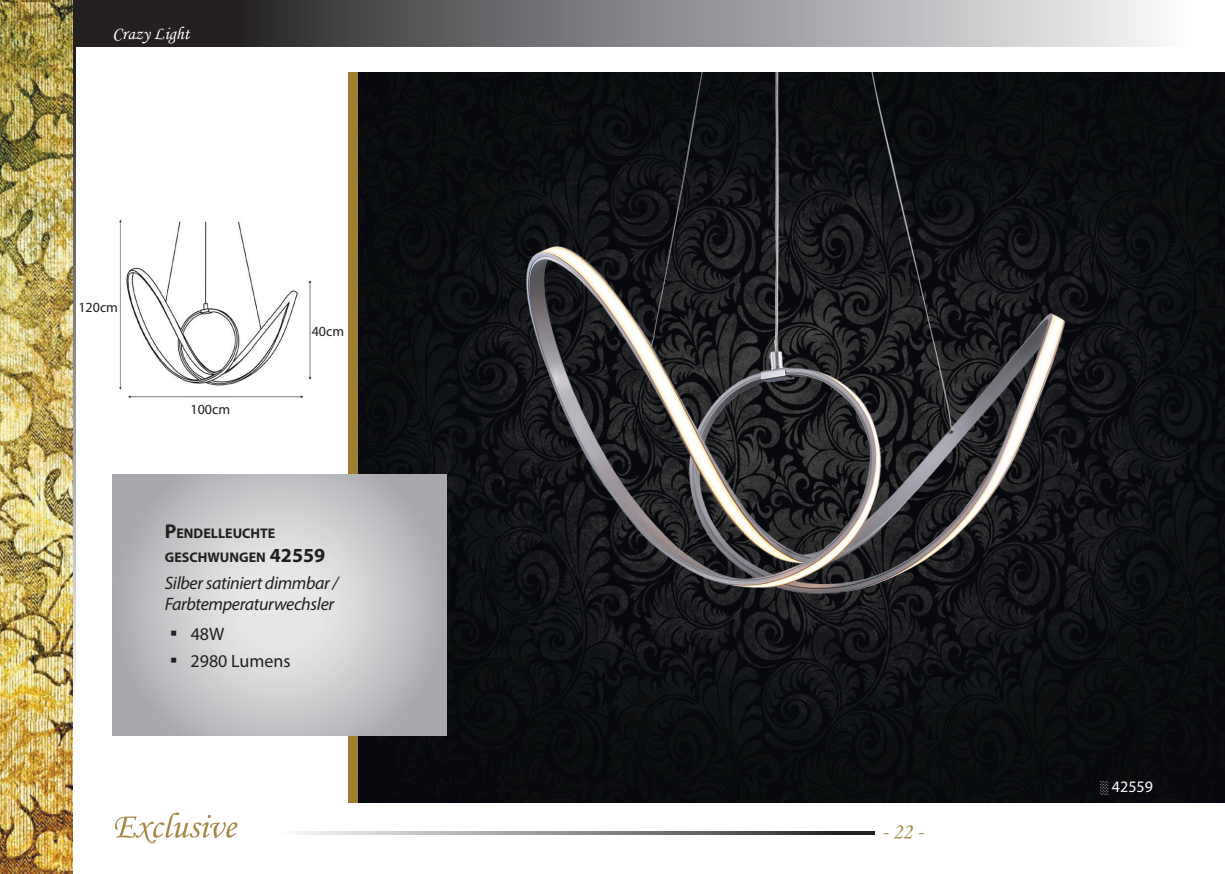
<style>
.page{position:relative;width:1225px;height:874px;background:#fff}
.page>*{position:absolute;margin:0;border:0;box-sizing:border-box;transform-origin:0 0}
.t1{font:22px "Monotype Corsiva";color:#a88847}
.t2{font:italic 18px/21.6px "Myriad Pro";letter-spacing:-.02em;color:#231f20}
.t3{font:18px "Myriad Pro";color:#231f20}
.t4{font:18px "Monotype Corsiva";color:#fff}
.t5{font:16px "Myriad Pro";color:#fff}
.t6{font:700 14px/24px "Myriad Pro";color:#231f20}
.t7{font:14px "Myriad Pro";color:#231f20}
.s1{font-size:20px}
.s2{font-family:"Koz Go Pro"}
.s3{font-family:"Monotype Corsiva";font-size:12px}
</style>
<div class="page">
<svg style="left:72px;top:47px;width:3px;height:786px;background:#aba38d"></svg>
<svg style="left:72px;top:0;width:1082px;height:47px;background:#7f7f81"></svg>
<svg style="left:300px;top:831px;width:574px;height:2px"></svg>
<img style="left:357px;top:72px;width:867px;height:729px">
<hr style="left:1224px;top:72px;width:1px;height:729px;background:#000">
<img style="left:0;top:0;width:72px;height:873px">
<div style="left:348px;top:72px;width:9px;height:729px;background:#9f7f2d"></div>
<svg style="left:113px;top:474px;width:333px;height:261px;background:#c6c7ca"></svg>
<svg style="left:115px;top:812px;width:122px;height:30px"></svg>
<img style="left:367px;top:72px;width:740px;height:572px">
<img style="left:119px;top:219px;width:193px;height:180px">
<div style="left:187px;top:398px;width:47px;height:20px;background:#fff"></div>
<p class="t4" style="left:113px;top:22px;width:79px">Crazy Light</p>
<p class="t7" style="left:78px;top:298px;width:41px">120cm</p>
<p class="t7" style="left:191px;top:400px;width:41px">100cm</p>
<p class="t7" style="left:312px;top:322px;width:34px">40cm</p>
<p class="t6" style="left:165px;top:520px;width:162px"><span class="s1">P</span>ENDELLEUCHTE<br>GESCHWUNGEN <span class="s1">42559</span></p>
<p class="t2" style="left:165px;top:571px;width:175px">Silber satiniert dimmbar /<br>Farbtemperaturwechsler</p>
<p class="t3" style="left:165px;top:622px;width:61px"><span class="s2">▪</span> 48W</p>
<p class="t3" style="left:165px;top:650px;width:127px"><span class="s2">▪</span> 2980 Lumens</p>
<p class="t1" style="left:882px;top:817px;width:43px">- 22 -</p>
<p class="t5" style="left:1100px;top:776px;width:54px"><span class="s3">░</span> 42559</p>
</div>
